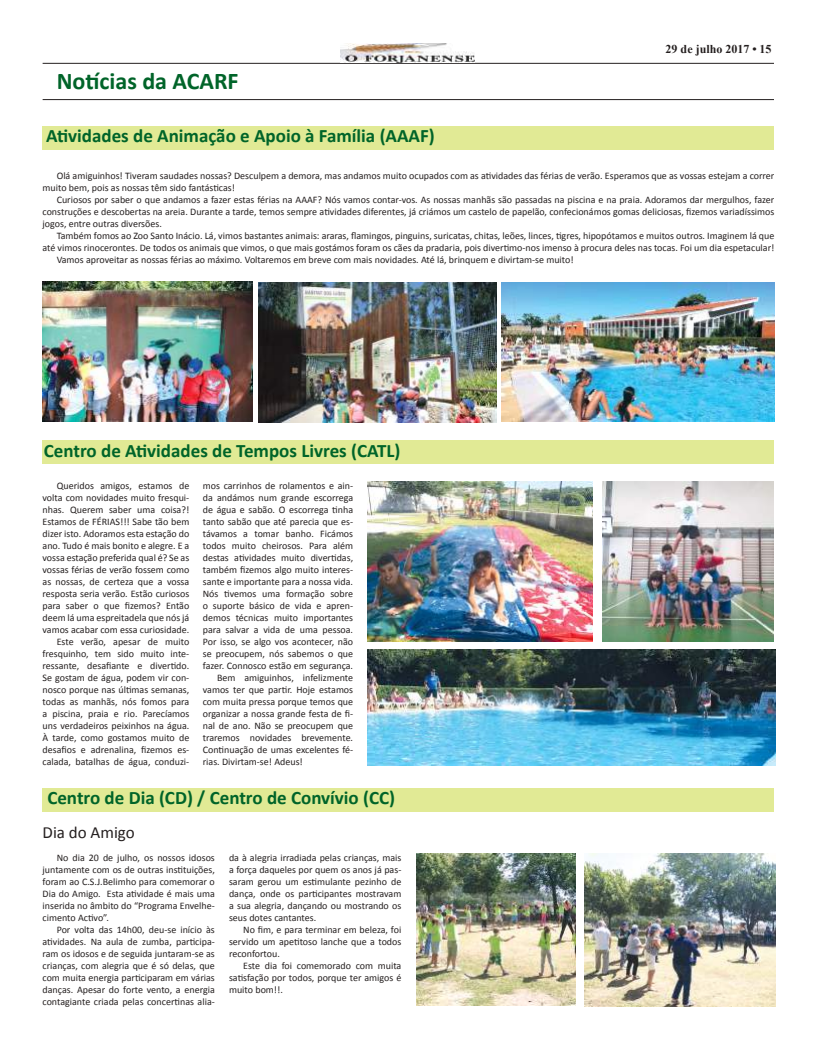
<style>
.page{position:relative;width:817px;height:1049px;background:#fff}
.page>*{position:absolute;margin:0;border:0;box-sizing:border-box;transform-origin:0 0}
.t1{font:700 24px "Calibri";color:#006429}
.t2{font:700 19px "Calibri";color:#006429}
.t3{font:17px "Calibri";color:#241f1f}
.t4{font:700 12px "Times New Roman";color:#241f1f}
.t5{font:10px/12px "Calibri";color:#241f1f;text-align:justify}
</style>
<div class="page">
<div style="left:43px;top:788px;width:731px;height:24px;background:#e1ea95"></div>
<div style="left:43px;top:440px;width:731px;height:24px;background:#e1ea95"></div>
<div style="left:43px;top:126px;width:730px;height:23px;background:#e1ea95"></div>
<hr style="left:43px;top:99px;width:730px;height:1px;background:#241f1f">
<hr style="left:43px;top:63px;width:730px;height:1px;background:#241f1f">
<img style="left:43px;top:282px;width:210px;height:140px">
<img style="left:341px;top:43px;width:133px;height:19px">
<img style="left:258px;top:282px;width:239px;height:140px">
<img style="left:501px;top:282px;width:273px;height:139px">
<img style="left:367px;top:482px;width:225px;height:159px">
<img style="left:602px;top:482px;width:171px;height:159px">
<img style="left:367px;top:649px;width:407px;height:116px">
<img style="left:416px;top:853px;width:159px;height:152px">
<img style="left:584px;top:853px;width:190px;height:153px">
<h1 class="t1" style="left:57px;top:66px;width:183px">Notícias da ACARF</h1>
<h2 class="t2" style="left:46px;top:124px;width:390px">Atividades de Animação e Apoio à Família (AAAF)</h2>
<p class="t4" style="left:665px;top:40px;width:107px">29 de julho 2017 • 15</p>
<p class="t5" style="left:43px;top:170px;width:733px;text-indent:14px">Olá amiguinhos! Tiveram saudades nossas? Desculpem a demora, mas andamos muito ocupados com as atividades das férias de verão. Esperamos que as vossas estejam a correr muito bem, pois as nossas têm sido fantásticas!</p>
<p class="t5" style="left:43px;top:194px;width:733px;text-indent:14px">Curiosos por saber o que andamos a fazer estas férias na AAAF? Nós vamos contar-vos. As nossas manhãs são passadas na piscina e na praia. Adoramos dar mergulhos, fazer construções e descobertas na areia. Durante a tarde, temos sempre atividades diferentes, já criámos um castelo de papelão, confecionámos gomas deliciosas, fizemos variadíssimos jogos, entre outras diversões.</p>
<p class="t5" style="left:57px;top:230px;width:719px">Também fomos ao Zoo Santo Inácio. Lá, vimos bastantes animais: araras, flamingos, pinguins, suricatas, chitas, leões, linces, tigres, hipopótamos e muitos outros. Imaginem lá que</p>
<p class="t5" style="left:43px;top:242px;width:733px">até vimos rinocerontes. De todos os animais que vimos, o que mais gostámos foram os cães da pradaria, pois divertimo-nos imenso à procura deles nas tocas. Foi um dia espetacular!</p>
<p class="t5" style="left:57px;top:254px;width:518px">Vamos aproveitar as nossas férias ao máximo. Voltaremos em breve com mais novidades. Até lá, brinquem e divirtam-se muito!</p>
<h2 class="t2" style="left:44px;top:438px;width:358px">Centro de Atividades de Tempos Livres (CATL)</h2>
<p class="t5" style="left:43px;top:480px;width:148px;text-align:right">Queridos amigos, estamos de volta com novidades muito fresqui&shy;nhas. Querem saber uma coisa?!<br>Estamos de FÉRIAS!!! Sabe tão bem dizer isto. Adoramos esta estação do ano. Tudo é mais bonito e alegre. E a vossa estação preferida qual é? Se as vossas férias de verão fossem como as nossas, de certeza que a vossa resposta seria verão. Estão curiosos para saber o que fizemos? Então deem lá uma espreitadela que nós já vamos acabar com essa curiosidade.<br>Este verão, apesar de muito fresquinho, tem sido muito inte&shy;ressante, desafiante e divertido.<br>Se gostam de água, podem vir con&shy;nosco porque nas últimas semanas, todas as manhãs, nós fomos para a piscina, praia e rio. Parecíamos uns verdadeiros peixinhos na água.<br>À tarde, como gostamos muito de desafios e adrenalina, fizemos es&shy;calada, batalhas de água, conduzi-</p>
<p class="t5" style="left:203px;top:480px;width:152px">mos carrinhos de rolamentos e ain-</p>
<p class="t5" style="left:203px;top:492px;width:152px">da andámos num grande escorrega</p>
<p class="t5" style="left:203px;top:504px;width:152px">de água e sabão. O escorrega tinha</p>
<p class="t5" style="left:203px;top:516px;width:152px">tanto sabão que até parecia que es-</p>
<p class="t5" style="left:203px;top:528px;width:152px">távamos a tomar banho. Ficámos</p>
<p class="t5" style="left:203px;top:540px;width:152px">todos muito cheirosos. Para além</p>
<p class="t5" style="left:203px;top:552px;width:152px">destas atividades muito divertidas,</p>
<p class="t5" style="left:203px;top:564px;width:152px">também fizemos algo muito interes-</p>
<p class="t5" style="left:203px;top:576px;width:152px">sante e importante para a nossa vida.</p>
<p class="t5" style="left:203px;top:588px;width:152px">Nós tivemos uma formação sobre</p>
<p class="t5" style="left:203px;top:600px;width:152px">o suporte básico de vida e apren-</p>
<p class="t5" style="left:203px;top:612px;width:152px">demos técnicas muito importantes</p>
<p class="t5" style="left:203px;top:624px;width:152px">para salvar a vida de uma pessoa.</p>
<p class="t5" style="left:203px;top:636px;width:152px">Por isso, se algo vos acontecer, não</p>
<p class="t5" style="left:203px;top:648px;width:152px">se preocupem, nós sabemos o que</p>
<p class="t5" style="left:203px;top:660px;width:152px">fazer. Connosco estão em segurança.</p>
<p class="t5" style="left:217px;top:672px;width:138px">Bem amiguinhos, infelizmente</p>
<p class="t5" style="left:203px;top:684px;width:152px">vamos ter que partir. Hoje estamos</p>
<p class="t5" style="left:203px;top:696px;width:152px">com muita pressa porque temos que</p>
<p class="t5" style="left:203px;top:708px;width:152px">organizar a nossa grande festa de fi-</p>
<p class="t5" style="left:203px;top:720px;width:152px">nal de ano. Não se preocupem que</p>
<p class="t5" style="left:203px;top:732px;width:152px">traremos novidades brevemente.</p>
<p class="t5" style="left:203px;top:744px;width:152px">Continuação de umas excelentes fé-</p>
<p class="t5" style="left:203px;top:756px;width:101px">rias. Divirtam-se! Adeus!</p>
<h2 class="t2" style="left:47px;top:785px;width:349px">Centro de Dia (CD) / Centro de Convívio (CC)</h2>
<h3 class="t3" style="left:43px;top:822px;width:94px">Dia do Amigo</h3>
<p class="t5" style="left:43px;top:851px;width:174px;text-indent:14px">No dia 20 de julho, os nossos idosos juntamente com os de outras instituições, foram ao C.S.J.Belimho para comemorar o Dia do Amigo. Esta atividade é mais uma inserida no âmbito do “Programa Envelhe&shy;cimento Activo”.</p>
<p class="t5" style="left:43px;top:923px;width:174px;text-indent:14px">Por volta das 14h00, deu-se início às atividades. Na aula de zumba, participa&shy;ram os idosos e de seguida juntaram-se as crianças, com alegria que é só delas, que com muita energia participaram em várias danças. Apesar do forte vento, a energia contagiante criada pelas concertinas alia-</p>
<p class="t5" style="left:229px;top:851px;width:174px">da à alegria irradiada pelas crianças, mais a força daqueles por quem os anos já pas&shy;saram gerou um estimulante pezinho de dança, onde os participantes mostravam a sua alegria, dançando ou mostrando os seus dotes cantantes.</p>
<p class="t5" style="left:229px;top:923px;width:174px;text-indent:14px">No fim, e para terminar em beleza, foi servido um apetitoso lanche que a todos reconfortou.</p>
<p class="t5" style="left:229px;top:959px;width:174px;text-indent:14px">Este dia foi comemorado com muita satisfação por todos, porque ter amigos é muito bom!!.</p>
</div>
